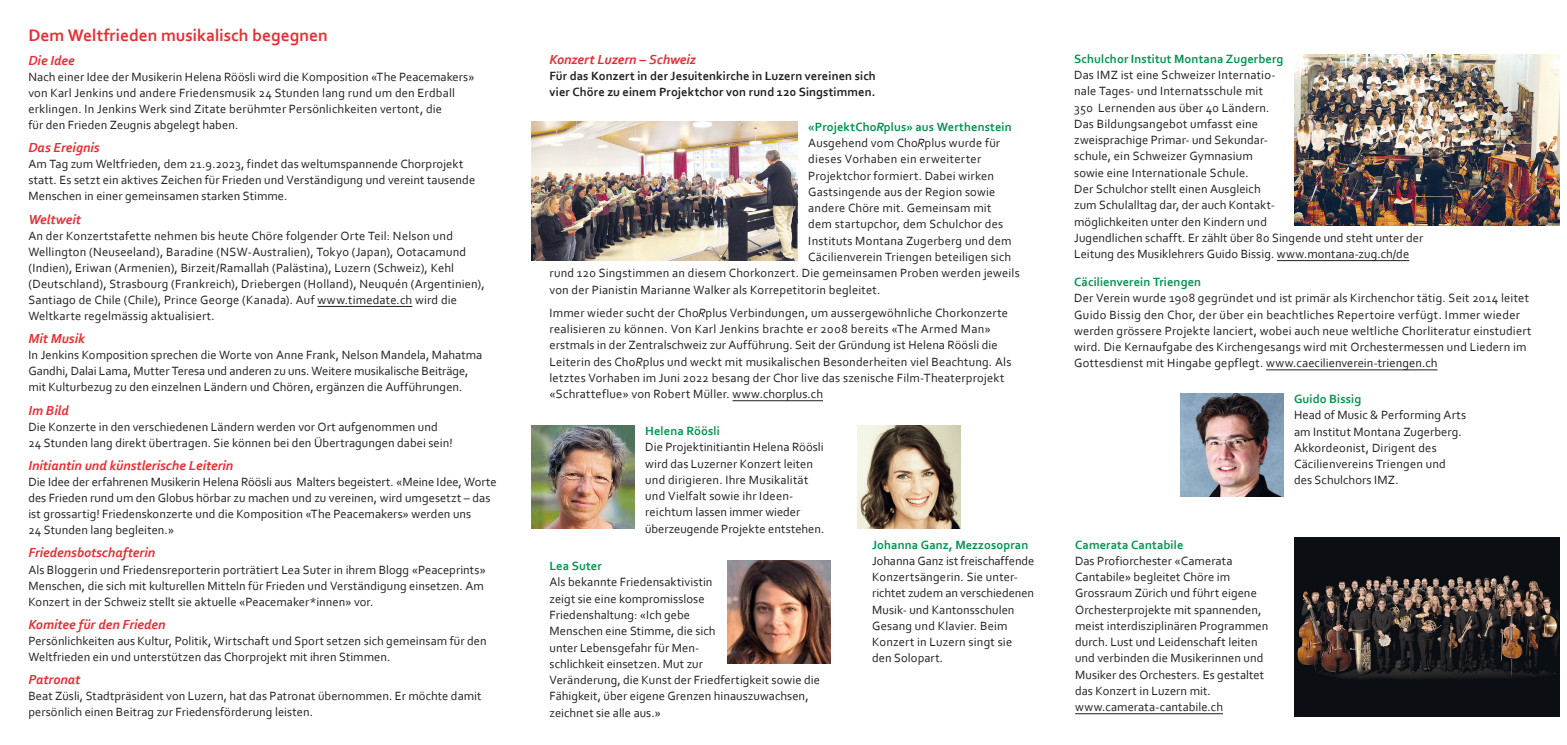
<style>
.page{position:relative;width:1567px;height:745px;background:#fff}
.page>*{position:absolute;margin:0;border:0;box-sizing:border-box;transform-origin:0 0}
.t1{font:700 17.5px "Corbel";color:#e62f32}
.t2{font:italic 700 13.75px "Corbel";color:#e62f32}
.t3{font:12.5px/16.2px "Corbel";letter-spacing:.01em;color:#231f20}
.t4{font:700 12.5px "Corbel";letter-spacing:.005em;color:#00944d}
.t5{font:700 12.5px/16.2px "Corbel";letter-spacing:.005em;color:#231f20}
.s1{font-style:italic}
</style>
<div class="page">
<hr style="left:1265px;top:369px;width:172px;height:1px;background:#231f20">
<hr style="left:317px;top:306px;width:95px;height:1px;background:#231f20">
<img style="left:1294px;top:54px;width:265px;height:171px">
<hr style="left:732px;top:400px;width:91px;height:1px;background:#231f20">
<hr style="left:1276px;top:260px;width:133px;height:1px;background:#231f20">
<img style="left:1180px;top:393px;width:103px;height:103px">
<img style="left:728px;top:560px;width:102px;height:103px">
<hr style="left:1075px;top:713px;width:147px;height:1px;background:#231f20">
<img style="left:1294px;top:537px;width:265px;height:179px">
<img style="left:857px;top:425px;width:103px;height:103px">
<img style="left:531px;top:425px;width:103px;height:103px">
<img style="left:531px;top:121px;width:266px;height:140px">
<h1 class="t1" style="left:28px;top:25px;width:301px">Dem Weltfrieden musikalisch begegnen</h1>
<p class="t2" style="left:28px;top:51px;width:48px">Die Idee</p>
<p class="t3" style="left:28px;top:68px;width:448px">Nach einer Idee der Musikerin Helena Röösli wird die Komposition «The Peacemakers» von Karl Jenkins und andere Friedensmusik 24 Stunden lang rund um den Erdball erklingen. In Jenkins Werk sind Zitate berühmter Persönlichkeiten vertont, die<br>für den Frieden Zeugnis abgelegt haben.</p>
<p class="t2" style="left:28px;top:139px;width:73px">Das Ereignis</p>
<p class="t3" style="left:28px;top:156px;width:448px">Am Tag zum Weltfrieden, dem 21.9.2023, findet das weltumspannende Chorprojekt statt. Es setzt ein aktives Zeichen für Frieden und Verständigung und vereint tausende<br>Menschen in einer gemeinsamen starken Stimme.</p>
<p class="t2" style="left:28px;top:210px;width:54px">Weltweit</p>
<p class="t3" style="left:28px;top:227px;width:458px">An der Konzertstafette nehmen bis heute Chöre folgender Orte Teil: Nelson und Wellington (Neuseeland), Baradine (NSW-Australien), Tokyo (Japan), Ootacamund (Indien), Eriwan (Armenien), Birzeit/Ramallah (Palästina), Luzern (Schweiz), Kehl (Deutschland), Strasbourg (Frankreich), Driebergen (Holland), Neuquén (Argentinien), Santiago de Chile (Chile), Prince George (Kanada). Auf www.timedate.ch wird die Weltkarte regelmässig aktualisiert.</p>
<p class="t2" style="left:28px;top:330px;width:58px">Mit Musik</p>
<p class="t3" style="left:28px;top:346px;width:455px">In Jenkins Komposition sprechen die Worte von Anne Frank, Nelson Mandela, Mahatma<br>Gandhi, Dalai Lama, Mutter Teresa und anderen zu uns. Weitere musikalische Beiträge, mit Kulturbezug zu den einzelnen Ländern und Chören, ergänzen die Aufführungen.</p>
<p class="t2" style="left:28px;top:401px;width:42px">Im Bild</p>
<p class="t3" style="left:28px;top:418px;width:426px">Die Konzerte in den verschiedenen Ländern werden vor Ort aufgenommen und<br>24 Stunden lang direkt übertragen. Sie können bei den Übertragungen dabei sein!</p>
<p class="t2" style="left:28px;top:456px;width:206px">Initiantin und künstlerische Leiterin</p>
<p class="t3" style="left:28px;top:473px;width:469px">Die Idee der erfahrenen Musikerin Helena Röösli aus Malters begeistert. «Meine Idee, Worte des Frieden rund um den Globus hörbar zu machen und zu vereinen, wird umgesetzt – das ist grossartig! Friedenskonzerte und die Komposition «The Peacemakers» werden uns<br>24 Stunden lang begleiten.»</p>
<p class="t2" style="left:28px;top:544px;width:128px">Friedensbotschafterin</p>
<p class="t3" style="left:28px;top:560px;width:459px">Als Bloggerin und Friedensreporterin porträtiert Lea Suter in ihrem Blogg «Peaceprints»<br>Menschen, die sich mit kulturellen Mitteln für Frieden und Verständigung einsetzen. Am<br>Konzert in der Schweiz stellt sie aktuelle «Peacemaker*innen» vor.</p>
<p class="t2" style="left:28px;top:615px;width:139px">Komitee für den Frieden</p>
<p class="t3" style="left:28px;top:632px;width:460px">Persönlichkeiten aus Kultur, Politik, Wirtschaft und Sport setzen sich gemeinsam für den<br>Weltfrieden ein und unterstützen das Chorprojekt mit ihren Stimmen.</p>
<p class="t2" style="left:28px;top:670px;width:53px">Patronat</p>
<p class="t3" style="left:28px;top:687px;width:454px">Beat Züsli, Stadtpräsident von Luzern, hat das Patronat übernommen. Er möchte damit persönlich einen Beitrag zur Friedensförderung leisten.</p>
<p class="t2" style="left:549px;top:51px;width:148px">Konzert Luzern – Schweiz</p>
<p class="t5" style="left:549px;top:67px;width:328px">Für das Konzert in der Jesuitenkirche in Luzern vereinen sich vier Chöre zu einem Projektchor von rund 120 Singstimmen.</p>
<p class="t4" style="left:808px;top:119px;width:205px">«ProjektCho<span class="s1">R</span>plus» aus Werthenstein</p>
<p class="t3" style="left:808px;top:134px;width:193px">Ausgehend vom Cho<span class="s1">R</span>plus wurde für</p>
<p class="t3" style="left:808px;top:151px;width:174px">dieses Vorhaben ein erweiterter</p>
<p class="t3" style="left:808px;top:167px;width:187px">Projektchor formiert. Dabei wirken</p>
<p class="t3" style="left:808px;top:183px;width:189px">Gastsingende aus der Region sowie</p>
<p class="t3" style="left:808px;top:199px;width:184px">andere Chöre mit. Gemeinsam mit</p>
<p class="t3" style="left:808px;top:216px;width:196px">dem startupchor, dem Schulchor des</p>
<p class="t3" style="left:808px;top:232px;width:205px">Instituts Montana Zugerberg und dem</p>
<p class="t3" style="left:808px;top:248px;width:204px">Cäcilienverein Triengen beteiligen sich</p>
<p class="t3" style="left:549px;top:264px;width:471px">rund 120 Singstimmen an diesem Chorkonzert. Die gemeinsamen Proben werden jeweils</p>
<p class="t3" style="left:549px;top:281px;width:332px">von der Pianistin Marianne Walker als Korrepetitorin begleitet.</p>
<p class="t3" style="left:549px;top:304px;width:463px">Immer wieder sucht der Cho<span class="s1">R</span>plus Verbindungen, um aussergewöhnliche Chorkonzerte realisieren zu können. Von Karl Jenkins brachte er 2008 bereits «The Armed Man» erstmals in der Zentralschweiz zur Aufführung. Seit der Gründung ist Helena Röösli die Leiterin des Cho<span class="s1">R</span>plus und weckt mit musikalischen Besonderheiten viel Beachtung. Als letztes Vorhaben im Juni 2022 besang der Chor live das szenische Film-Theaterprojekt «Schratteflue» von Robert Müller. www.chorplus.ch</p>
<p class="t4" style="left:645px;top:423px;width:76px">Helena Röösli</p>
<p class="t3" style="left:645px;top:438px;width:181px">Die Projektinitiantin Helena Röösli wird das Luzerner Konzert leiten und dirigieren. Ihre Musikalität und Vielfalt sowie ihr Ideen&shy;reichtum lassen immer wieder überzeugende Projekte entstehen.</p>
<p class="t4" style="left:549px;top:558px;width:54px">Lea Suter</p>
<p class="t3" style="left:549px;top:573px;width:272px">Als bekannte Friedensaktivistin<br>zeigt sie eine kompromisslose<br>Friedenshaltung: «Ich gebe<br>Menschen eine Stimme, die sich<br>unter Lebensgefahr für Men-<br>schlichkeit einsetzen. Mut zur<br>Veränderung, die Kunst der Friedfertigkeit sowie die Fähigkeit, über eigene Grenzen hinauszuwachsen, zeichnet sie alle aus.»</p>
<p class="t4" style="left:872px;top:536px;width:158px">Johanna Ganz, Mezzosopran</p>
<p class="t3" style="left:872px;top:552px;width:164px">Johanna Ganz ist freischaffende<br>Konzertsängerin. Sie unter&shy;richtet zudem an verschiedenen<br>Musik- und Kantonsschulen<br>Gesang und Klavier. Beim<br>Konzert in Luzern singt sie den Solopart.</p>
<p class="t4" style="left:1074px;top:51px;width:211px">Schulchor Institut Montana Zugerberg</p>
<p class="t3" style="left:1074px;top:66px;width:351px">Das IMZ ist eine Schweizer Internatio-<br>nale Tages- und Internatsschule mit<br>350 Lernenden aus über 40 Ländern.<br>Das Bildungsangebot umfasst eine<br>zweisprachige Primar- und Sekundar-<br>schule, ein Schweizer Gymnasium<br>sowie eine Internationale Schule.<br>Der Schulchor stellt einen Ausgleich<br>zum Schulalltag dar, der auch Kontakt-<br>möglichkeiten unter den Kindern und<br>Jugendlichen schafft. Er zählt über 80 Singende und steht unter der Leitung des Musiklehrers Guido Bissig. www.montana-zug.ch/de</p>
<p class="t4" style="left:1074px;top:274px;width:128px">Cäcilienverein Triengen</p>
<p class="t3" style="left:1074px;top:289px;width:459px">Der Verein wurde 1908 gegründet und ist primär als Kirchenchor tätig. Seit 2014 leitet Guido Bissig den Chor, der über ein beachtliches Repertoire verfügt. Immer wieder werden grössere Projekte lanciert, wobei auch neue weltliche Chorliteratur einstudiert wird. Die Kernaufgabe des Kirchengesangs wird mit Orchestermessen und Liedern im Gottesdienst mit Hingabe gepflegt. www.caecilienverein-triengen.ch</p>
<p class="t4" style="left:1075px;top:536px;width:110px">Camerata Cantabile</p>
<p class="t3" style="left:1075px;top:552px;width:195px">Das Profiorchester «Camerata Cantabile» begleitet Chöre im Grossraum Zürich und führt eigene Orchesterprojekte mit spannenden, meist interdisziplinären Programmen durch. Lust und Leidenschaft leiten und verbinden die Musikerinnen und Musiker des Orchesters. Es gestaltet das Konzert in Luzern mit. www.camerata-cantabile.ch</p>
<p class="t4" style="left:1293px;top:391px;width:69px">Guido Bissig</p>
<p class="t3" style="left:1293px;top:406px;width:173px">Head of Music &amp; Performing Arts am Institut Montana Zugerberg.<br>Akkordeonist, Dirigent des<br>Cäcilienvereins Triengen und des Schulchors IMZ.</p>
</div>
